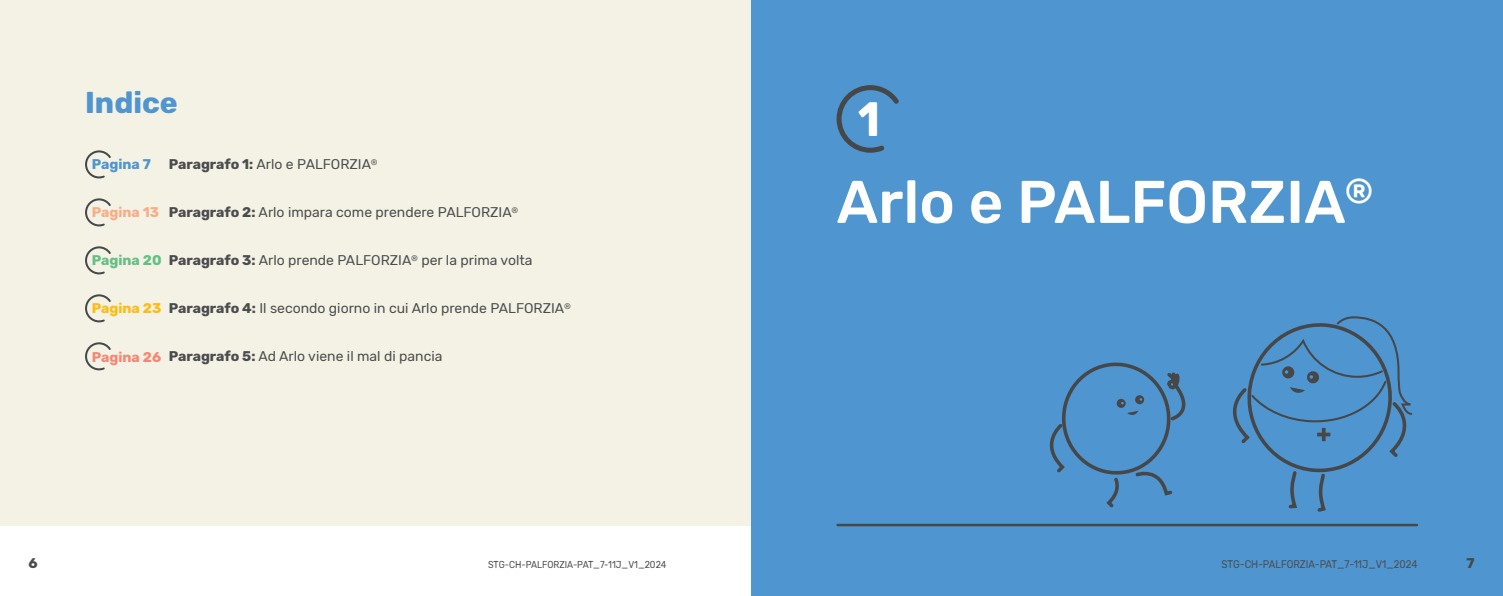
<style>
.page{position:relative;width:1503px;height:596px;background:#fff}
.page>*{position:absolute;margin:0;border:0;box-sizing:border-box;transform-origin:0 0}
.t1{font:500 60px "Rubik";color:#fff}
.t2{font:700 48px "Rubik";color:#fff;scale:.9 1}
.t3{font:700 30px "Rubik";color:#4f95d0}
.t4{font:14px "Rubik";color:#4b4c4d}
.t5{font:700 14px "Rubik";color:#f8ad89}
.t6{font:700 14px "Rubik";color:#63c084}
.t7{font:700 14px "Rubik";color:#fdbc12}
.t8{font:700 14px "Rubik";color:#f48876}
.t9{font:700 14px "Rubik";color:#4f95d0}
.t10{font:700 14px "Rubik";color:#4b4c4d}
.t11{font:12px "Rubik";color:#4b4c4d}
.t12{font:11px "Rubik";color:#4b4c4d;scale:.9 1}
.t13{font:10px "Rubik";color:#4b4c4d;scale:.9 1}
.s1{font-weight:700}
</style>
<div class="page">
<div style="left:0;top:0;width:751px;height:524px;background:#f4f2e4"></div>
<svg style="left:85px;top:150px;width:26px;height:29px"></svg>
<svg style="left:85px;top:198px;width:26px;height:29px"></svg>
<svg style="left:85px;top:246px;width:26px;height:29px"></svg>
<svg style="left:85px;top:294px;width:26px;height:29px"></svg>
<svg style="left:85px;top:342px;width:26px;height:29px"></svg>
<div style="left:751px;top:0;width:751px;height:595px;background:#4f95d0"></div>
<hr style="left:837px;top:523px;width:579px;height:3px;background:#454749">
<svg style="left:836px;top:85px;width:63px;height:68px"></svg>
<svg style="left:1049px;top:362px;width:137px;height:146px"></svg>
<svg style="left:1232px;top:316px;width:181px;height:196px"></svg>
<svg style="left:751px;top:595px;width:13px;height:1px"></svg>
<h3 class="t3" style="left:85px;top:85px;width:94px">Indice</h3>
<p class="t9" style="left:92px;top:156px;width:61px">Pagina 7</p>
<p class="t5" style="left:92px;top:204px;width:69px">Pagina 13</p>
<p class="t6" style="left:92px;top:252px;width:71px">Pagina 20</p>
<p class="t7" style="left:92px;top:300px;width:71px">Pagina 23</p>
<p class="t8" style="left:92px;top:348px;width:71px">Pagina 26</p>
<p class="t4" style="left:169px;top:156px;width:210px"><span class="s1">Paragrafo 1:</span> Arlo e PALFORZIA<sup>®</sup></p>
<p class="t4" style="left:169px;top:204px;width:351px"><span class="s1">Paragrafo 2:</span> Arlo impara come prendere PALFORZIA<sup>®</sup></p>
<p class="t4" style="left:169px;top:252px;width:365px"><span class="s1">Paragrafo 3:</span> Arlo prende PALFORZIA<sup>®</sup> per la prima volta</p>
<p class="t4" style="left:169px;top:300px;width:403px"><span class="s1">Paragrafo 4:</span> Il secondo giorno in cui Arlo prende PALFORZIA<sup>®</sup></p>
<p class="t4" style="left:169px;top:348px;width:275px"><span class="s1">Paragrafo 5:</span> Ad Arlo viene il mal di pancia</p>
<h2 class="t2" style="left:858px;top:91px;width:26px">1</h2>
<h1 class="t1" style="left:836px;top:167px;width:538px">Arlo e PALFORZIA<sup>®</sup></h1>
<p class="t10" style="left:28px;top:554px;width:11px">6</p>
<p class="t13" style="left:488px;top:558px;width:200px">STG-CH-PALFORZIA-PAT_7-11J_V1_2024</p>
<p class="t12" style="left:1221px;top:558px;width:219px">STG-CH-PALFORZIA-PAT_7-11J_V1_2024</p>
<p class="t11" style="left:1226px;top:556px;width:193px">PALFORZIA Booklet 7–11_CH_V1.0</p>
<p class="t11" style="left:475px;top:556px;width:193px">PALFORZIA Booklet 7–11_CH_V1.0</p>
<p class="t10" style="left:1466px;top:554px;width:10px">7</p>
</div>
